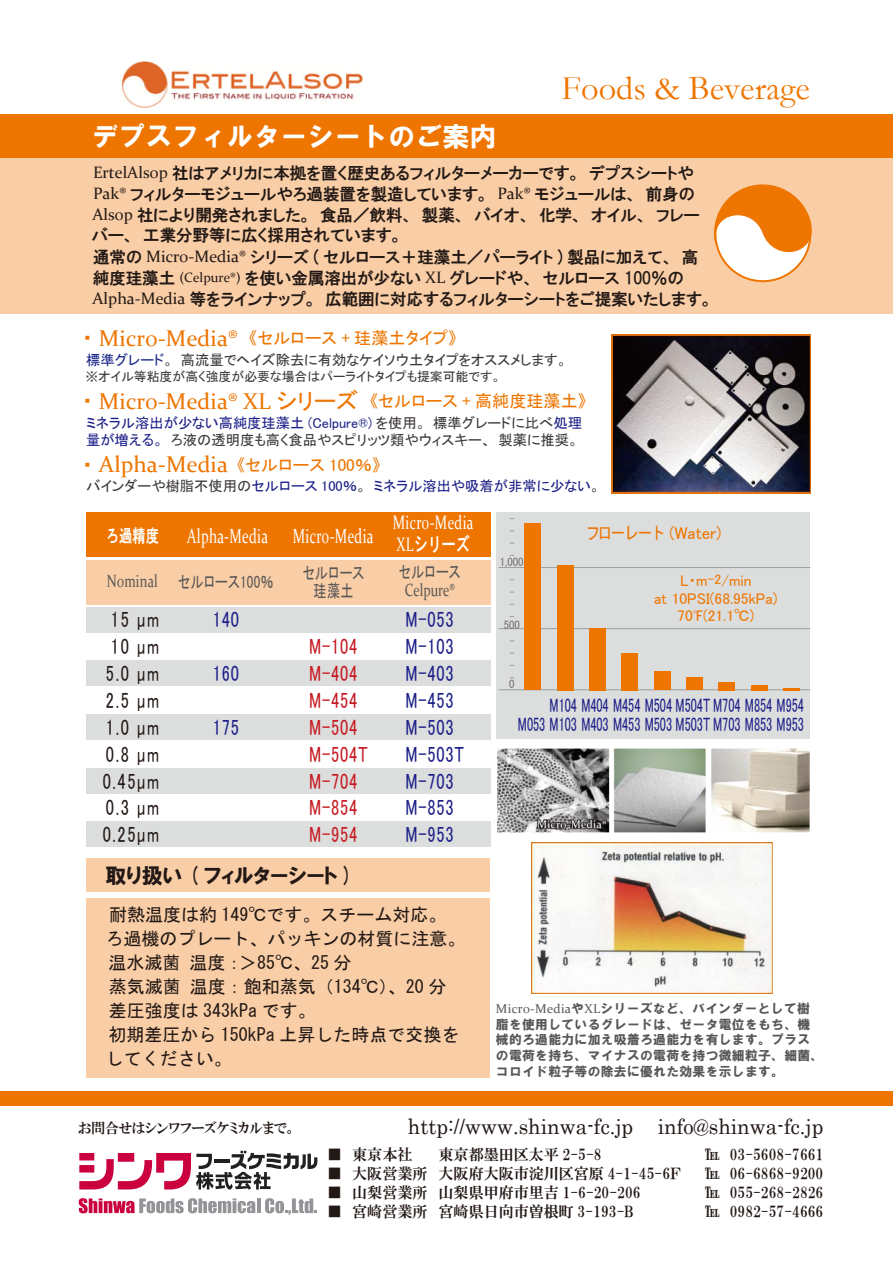
<style>
.page{position:relative;width:893px;height:1263px;background:#fff}
.page>*{position:absolute;margin:0;border:0;box-sizing:border-box;transform-origin:0 0}
.t1{font:34.5px "Garamond";color:#ee7500}
.t2{font:27px "HG Soei Kakugothic UB";color:#fff}
.t3{font:22.8px "Constantia";color:#ee7500}
.t4{font:22.05px/27px "MS P Gothic";letter-spacing:.05em;color:#1d2088;scale:.74 1}
.t5{font:22.05px/27px "MS P Gothic";letter-spacing:.1em;color:#221815;scale:.74 1}
.t6{font:22.05px/27px "MS P Gothic";letter-spacing:.05em;color:#c61a22;scale:.74 1}
.t7{font:21.3px "Century";color:#221815;scale:.96 1}
.t8{font:21px "HGP Soei Kakugothic UB";color:#221815}
.t9{font:20.4px "Constantia";letter-spacing:.02em;color:#fff;scale:.68 1}
.t10{font:19.5px "MS UI Gothic";color:#1d2088;scale:.63 1}
.t11{font:19.5px "Constantia";letter-spacing:.02em;color:#fff;scale:.71 1}
.t12{font:19.5px "HG Gothic E";color:#fff;scale:.71 1}
.t13{font:18px/24px "MS Gothic";color:#221815}
.t14{font:17.7px/17.7px "MS P Gothic";letter-spacing:.02em;color:#595757;text-align:center;scale:.74 1}
.t15{font:17.7px "Constantia";letter-spacing:.01em;color:#595757;scale:.74 1}
.t16{font:17.7px "HG Gothic E";color:#fff;scale:.74 1}
.t17{font:17.1px "MS P Gothic";color:#ee7500}
.t18{font:17.1px "MS UI Gothic";color:#ee7500}
.t19{font:16.5px/21px "HGP Gothic E";color:#221815}
.t20{font:15.6px "HGP Mincho E";color:#221815;scale:.96 1}
.t21{font:15.45px/17.5px "MS UI Gothic";color:#ee7500;text-align:center}
.t22{font:14.25px/17.1px "MS P Gothic";color:#3e3a39}
.t23{font:14.25px "MS P Gothic";color:#1d2088}
.t24{font:14.1px "HGP Mincho E";color:#221815;scale:.96 1}
.t25{font:12.9px/15.8px "HG Soei Kakugothic UB";letter-spacing:.02em;color:#595757}
.t26{font:12.9px "MS P Gothic";color:#3e3a39}
.t27{font:12.15px "MS P Gothic";color:#727171;scale:.89 1}
.s1{font-family:"Constantia"}
.s2{font-family:"Constantia";font-size:13.5px}
.s3{font-size:22.8px}
.s4{font-family:"Constantia";font-size:22.8px}
.s5{color:#1c2888}
.s6{color:#1d2088}
.s7{font-family:"MS P Gothic"}
.s8{font-family:"MS P Gothic";font-size:17.1px}
.s9{color:#3e3a39}
.s10{font-size:13.8px}
</style>
<div class="page">
<img style="left:121px;top:62px;width:242px;height:46px">
<div style="left:0;top:115px;width:893px;height:43px;background:#ee7500"></div>
<div style="left:0;top:158px;width:893px;height:156px;background:#f9cea6"></div>
<div style="left:715px;top:186px;width:95px;height:95px;background:#fff;border-radius:50%"></div>
<svg style="left:714px;top:184px;width:98px;height:84px"></svg>
<div style="left:0;top:1091px;width:893px;height:14px;background:#ee7500"></div>
<img style="left:612px;top:335px;width:198px;height:158px">
<div style="left:86px;top:821px;width:405px;height:26px;background:#dcdddd"></div>
<div style="left:86px;top:768px;width:405px;height:25px;background:#dcdddd"></div>
<div style="left:86px;top:714px;width:405px;height:26px;background:#dcdddd"></div>
<div style="left:86px;top:660px;width:405px;height:26px;background:#dcdddd"></div>
<div style="left:86px;top:607px;width:405px;height:26px;background:#dcdddd"></div>
<div style="left:86px;top:512px;width:405px;height:45px;background:#ee7500"></div>
<div style="left:86px;top:560px;width:405px;height:45px;background:#f9cea6"></div>
<div style="left:86px;top:858px;width:404px;height:219px;background:#f9cea6"></div>
<div style="left:86px;top:892px;width:404px;height:5px;background:#fff"></div>
<img style="left:532px;top:842px;width:241px;height:151px">
<div style="left:497px;top:512px;width:313px;height:227px;background:#dcdddd"></div>
<hr style="left:499px;top:689px;width:311px;height:1px;background:#9fa0a0">
<hr style="left:499px;top:567px;width:311px;height:1px;background:#9fa0a0">
<hr style="left:499px;top:628px;width:311px;height:1px;background:#9fa0a0">
<div style="left:525px;top:523px;width:16px;height:167px;background:#ee7500"></div>
<div style="left:557px;top:565px;width:16px;height:125px;background:#ee7500"></div>
<div style="left:589px;top:628px;width:17px;height:62px;background:#ee7500"></div>
<div style="left:622px;top:653px;width:16px;height:37px;background:#ee7500"></div>
<div style="left:654px;top:671px;width:16px;height:19px;background:#ee7500"></div>
<div style="left:686px;top:677px;width:17px;height:13px;background:#ee7500"></div>
<div style="left:719px;top:682px;width:16px;height:8px;background:#ee7500"></div>
<div style="left:751px;top:685px;width:16px;height:5px;background:#ee7500"></div>
<svg style="left:783px;top:688px;width:17px;height:2px"></svg>
<svg style="left:79px;top:1151px;width:238px;height:39px"></svg>
<svg style="left:79px;top:1198px;width:176px;height:15px"></svg>
<hr style="left:257px;top:1198px;width:3px;height:15px;background:#939498">
<svg style="left:265px;top:1198px;width:52px;height:17px"></svg>
<img style="left:497px;top:748px;width:313px;height:84px">
<h1 class="t1" style="left:562px;top:65px;width:250px">Foods &amp; Beverage</h1>
<h2 class="t2" style="left:92px;top:123px;width:407px">デプスフィルターシートのご案内</h2>
<p class="t19" style="left:92px;top:162px;width:623px"><span class="s1">ErtelAlsop</span> 社はアメリカに本拠を置く歴史あるフィルターメーカーです。デプスシートや<span class="s1">Pak®</span> フィルターモジュールやろ過装置を製造しています。 <span class="s1">Pak®</span> モジュールは、前身の<span class="s1">Alsop</span> 社により開発されました。食品／飲料、製薬、バイオ、化学、オイル、フレーバー、工業分野等に広く採用されています。<br>通常の <span class="s1">Micro-Media®</span> シリーズ ( セルロース＋珪藻土／パーライト ) 製品に加えて、高純度珪藻土 <span class="s2">(Celpure®)</span> を使い金属溶出が少ない <span class="s1">XL</span> グレードや、セルロース 100％の<span class="s1">Alpha-Media</span> 等をラインナップ。広範囲に対応するフィルターシートをご提案いたします。</p>
<p class="t17" style="left:82px;top:329px;width:376px"><span class="s3">・</span> <span class="s4">Micro-Media®</span>　《セルロース + 珪藻土タイプ》</p>
<p class="t22" style="left:86px;top:351px;width:483px"><span class="s5">標準グレード</span>。高流量でヘイズ除去に有効なケイソウ土タイプをオススメします。</p>
<p class="t26" style="left:86px;top:370px;width:417px">※オイル等粘度が高く強度が必要な場合はパーライトタイプも提案可能です。</p>
<p class="t17" style="left:82px;top:392px;width:506px"><span class="s3">・</span> <span class="s4">Micro-Media® XL</span> <span class="s3">シリーズ</span>　《セルロース + 高純度珪藻土》</p>
<p class="t22" style="left:86px;top:415px;width:497px"><span class="s6">ミネラル溶出が少ない高純度珪藻土 (Celpure®)</span> を使用。標準グレードに比べ<span class="s6">処理量が増える。</span>ろ液の透明度も高く食品やスピリッツ類やウィスキー、製薬に推奨。</p>
<h3 class="t3" style="left:82px;top:449px;width:300px"><span class="s7">・</span> Alpha-Media <span class="s8">《セルロース 100％》</span></h3>
<p class="t23" style="left:86px;top:479px;width:516px"><span class="s9">バインダーや樹脂不使用の</span>セルロース 100％<span class="s9">。</span>ミネラル溶出や吸着が非常に少ない<span class="s9">。</span></p>
<p class="t16" style="left:106px;top:526px;width:73px">ろ過精度</p>
<p class="t15" style="left:107px;top:569px;width:70px">Nominal</p>
<p class="t9" style="left:187px;top:522px;width:120px">Alpha-Media</p>
<p class="t14" style="left:178px;top:573px;width:131px">セルロース100％</p>
<p class="t9" style="left:293px;top:522px;width:120px">Micro-Media</p>
<p class="t14" style="left:303px;top:564px;width:85px">セルロース珪藻土</p>
<p class="t11" style="left:393px;top:509px;width:115px">Micro-Media</p>
<p class="t12" style="left:396px;top:535px;width:105px"><span class="s1">XL</span>シリーズ</p>
<p class="t14" style="left:399px;top:563px;width:85px">セルロース</p>
<p class="t15" style="left:405px;top:577px;width:69px">Celpure®</p>
<h3 class="t5" style="left:111px;top:606px;width:67px">15 µm</h3>
<h3 class="t5" style="left:111px;top:632px;width:67px">10 µm</h3>
<h3 class="t5" style="left:106px;top:659px;width:73px">5.0 µm</h3>
<h3 class="t5" style="left:106px;top:686px;width:73px">2.5 µm</h3>
<h3 class="t4" style="left:213px;top:606px;width:37px">140</h3>
<h3 class="t4" style="left:213px;top:659px;width:37px">160</h3>
<h3 class="t6" style="left:309px;top:632px;width:67px">M-104</h3>
<h3 class="t6" style="left:309px;top:686px;width:67px">M-454</h3>
<h3 class="t6" style="left:309px;top:659px;width:67px">M-404</h3>
<h3 class="t4" style="left:406px;top:606px;width:67px">M-053</h3>
<h3 class="t4" style="left:406px;top:632px;width:67px">M-103</h3>
<h3 class="t4" style="left:406px;top:659px;width:67px">M-403</h3>
<h3 class="t4" style="left:406px;top:686px;width:67px">M-453</h3>
<h3 class="t5" style="left:106px;top:713px;width:73px">1.0 µm<br>0.8 µm</h3>
<h3 class="t4" style="left:213px;top:713px;width:37px">175</h3>
<h3 class="t6" style="left:309px;top:713px;width:81px">M-504<br>M-504T</h3>
<h3 class="t4" style="left:406px;top:713px;width:81px">M-503<br>M-503T</h3>
<h3 class="t5" style="left:103px;top:767px;width:78px">0.45µm</h3>
<h3 class="t6" style="left:309px;top:767px;width:67px">M-704</h3>
<h3 class="t4" style="left:406px;top:767px;width:67px">M-703</h3>
<h3 class="t5" style="left:106px;top:794px;width:73px">0.3 µm</h3>
<h3 class="t6" style="left:309px;top:794px;width:67px">M-854</h3>
<h3 class="t4" style="left:406px;top:794px;width:67px">M-853</h3>
<h3 class="t5" style="left:103px;top:821px;width:78px">0.25µm</h3>
<h3 class="t6" style="left:309px;top:821px;width:67px">M-954</h3>
<h3 class="t4" style="left:406px;top:821px;width:67px">M-953</h3>
<p class="t8" style="left:106px;top:865px;width:250px">取り扱い ( フィルターシート )</p>
<p class="t13" style="left:105px;top:902px;width:362px">耐熱温度は約 149℃です。スチーム対応。ろ過機のプレート、パッキンの材質に注意。温水滅菌 温度：＞85℃、25 分<br>蒸気滅菌 温度：飽和蒸気（134℃）、20 分<br>差圧強度は 343kPa です。<br>初期差圧から 150kPa 上昇した時点で交換をしてください。</p>
<p class="t27" style="left:500px;top:555px;width:28px">1,000</p>
<p class="t27" style="left:504px;top:618px;width:20px">500</p>
<p class="t27" style="left:509px;top:677px;width:8px">0</p>
<p class="t18" style="left:587px;top:524px;width:136px">フローレート (Water)</p>
<p class="t21" style="left:654px;top:572px;width:125px">L・m<span class="s10">-2</span>/min<br>at 10PSI(68.95kPa)<br>70℉(21.1℃)</p>
<p class="t10" style="left:550px;top:695px;width:405px">M104 M404 M454 M504 M504T M704 M854 M954</p>
<p class="t10" style="left:518px;top:715px;width:456px">M053 M103 M403 M453 M503 M503T M703 M853 M953</p>
<p class="t25" style="left:496px;top:1000px;width:329px"><span class="s1">Micro-Media</span>や<span class="s1">XL</span>シリーズなど、バインダーとして樹脂を使用しているグレードは、ゼータ電位をもち、機械的ろ過能力に加え吸着ろ過能力を有します。プラスの電荷を持ち、マイナスの電荷を持つ微細粒子、細菌、コロイド粒子等の除去に優れた効果を示します。</p>
<p class="t24" style="left:79px;top:1121px;width:228px">お問合せはシンワフーズケミカルまで。</p>
<p class="t7" style="left:408px;top:1108px;width:434px">http://www.shinwa-fc.jp info@shinwa-fc.jp</p>
<p class="t20" style="left:327px;top:1146px;width:90px">■　東京本社</p>
<p class="t20" style="left:439px;top:1146px;width:171px">東京都墨田区太平 2-5-8</p>
<p class="t20" style="left:705px;top:1146px;width:125px">℡　03-5608-7661</p>
<p class="t20" style="left:327px;top:1165px;width:370px">■　大阪営業所 大阪府大阪市淀川区宮原 4-1-45-6Ｆ</p>
<p class="t20" style="left:705px;top:1165px;width:125px">℡　06-6868-9200</p>
<p class="t20" style="left:327px;top:1184px;width:328px">■　山梨営業所 山梨県甲府市里吉 1-6-20-206</p>
<p class="t20" style="left:705px;top:1184px;width:125px">℡　055-268-2826</p>
<p class="t20" style="left:327px;top:1204px;width:321px">■　宮崎営業所 宮崎県日向市曽根町 3-193-B</p>
<p class="t20" style="left:705px;top:1204px;width:125px">℡　0982-57-4666</p>
</div>
